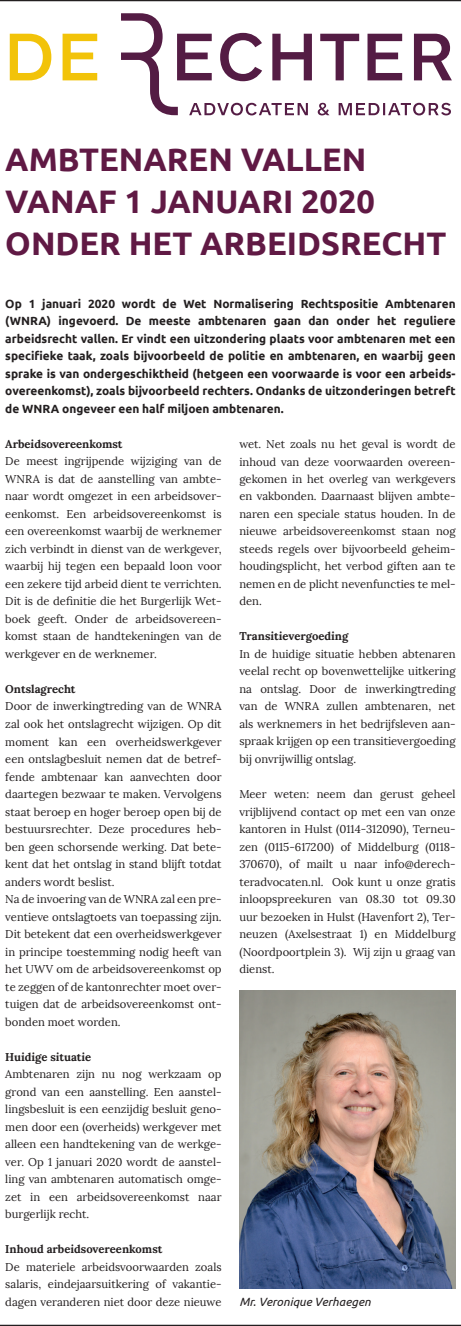
<style>
.page{position:relative;width:461px;height:1326px;background:#fff}
.page>*{position:absolute;margin:0;border:0;box-sizing:border-box;transform-origin:0 0}
.t1{font:700 32.5px/42px "Ubuntu";color:#601944}
.t2{font:700 11.88px/17.5px "Ubuntu";color:#231f20;text-align:justify}
.t3{font:italic 11.88px "Ubuntu";color:#231f20}
.t4{font:11.25px/17.5px "Lora";color:#231f20;text-align:justify}
.t5{font:700 11.25px "Lora";color:#231f20}
</style>
<div class="page">
<hr style="left:0;top:0;width:461px;height:1px;background:#231f20">
<hr style="left:0;top:1324px;width:461px;height:1px;background:#231f20">
<svg style="left:10px;top:34px;width:41px;height:46px"></svg>
<svg style="left:63px;top:34px;width:34px;height:46px"></svg>
<svg style="left:121px;top:13px;width:331px;height:102px"></svg>
<img style="left:239px;top:990px;width:216px;height:298px">
<h1 class="t1" style="left:5px;top:137px;width:442px">AMBTENAREN VALLEN<br>VANAF 1 JANUARI 2020<br>ONDER HET ARBEIDSRECHT</h1>
<p class="t2" style="left:5px;top:294px;width:452px">Op 1 januari 2020 wordt de Wet Normalisering Rechtspositie Ambtenaren (WNRA) ingevoerd. De meeste ambtenaren gaan dan onder het reguliere arbeidsrecht vallen. Er vindt een uitzondering plaats voor ambtenaren met een specifieke taak, zoals bijvoorbeeld de politie en ambtenaren, en waarbij geen sprake is van ondergeschiktheid (hetgeen een voorwaarde is voor een arbeids&shy;overeenkomst), zoals bijvoorbeeld rechters. Ondanks de uitzonderingen betreft de WNRA ongeveer een half miljoen ambtenaren.</p>
<p class="t5" style="left:5px;top:436px;width:119px">Arbeidsovereenkomst</p>
<p class="t4" style="left:5px;top:452px;width:218px">De meest ingrijpende wijziging van de WNRA is dat de aanstelling van ambte&shy;naar wordt omgezet in een arbeidsover&shy;eenkomst. Een arbeidsovereenkomst is een overeenkomst waarbij de werknemer zich verbindt in dienst van de werkgever, waarbij hij tegen een bepaald loon voor een zekere tijd arbeid dient te verrichten.<br>Dit is de definitie die het Burgerlijk Wet&shy;boek geeft. Onder de arbeidsovereen&shy;komst staan de handtekeningen van de werkgever en de werknemer.</p>
<p class="t5" style="left:5px;top:681px;width:72px">Ontslagrecht</p>
<p class="t4" style="left:5px;top:697px;width:218px;text-align:left">Door de inwerkingtreding van de WNRA zal ook het ontslagrecht wijzigen. Op dit moment kan een overheidswerkgever een ontslagbesluit nemen dat de betref&shy;fende ambtenaar kan aanvechten door daartegen bezwaar te maken. Vervolgens staat beroep en hoger beroep open bij de bestuursrechter. Deze procedures heb&shy;ben geen schorsende werking. Dat bete&shy;kent dat het ontslag in stand blijft totdat anders wordt beslist.<br>Na de invoering van de WNRA zal een pre&shy;ventieve ontslagtoets van toepassing zijn.<br>Dit betekent dat een overheidswerkgever in principe toestemming nodig heeft van het UWV om de arbeidsovereenkomst op te zeggen of de kantonrechter moet over&shy;tuigen dat de arbeidsovereenkomst ont&shy;bonden moet worden.</p>
<p class="t5" style="left:5px;top:1049px;width:87px">Huidige situatie</p>
<p class="t4" style="left:5px;top:1065px;width:218px">Ambtenaren zijn nu nog werkzaam op grond van een aanstelling. Een aanstel&shy;lingsbesluit is een eenzijdig besluit geno&shy;men door een (overheids) werkgever met alleen een handtekening van de werkge&shy;ver. Op 1 januari 2020 wordt de aanstel&shy;ling van ambtenaren automatisch omge&shy;zet in een arbeidsovereenkomst naar burgerlijk recht.</p>
<p class="t5" style="left:5px;top:1241px;width:159px">Inhoud arbeidsovereenkomst</p>
<p class="t4" style="left:5px;top:1258px;width:218px">De materiele arbeidsvoorwaarden zoals salaris, eindejaarsuitkering of vakantie&shy;dagen veranderen niet door deze nieuwe</p>
<p class="t4" style="left:239px;top:435px;width:218px">wet. Net zoals nu het geval is wordt de inhoud van deze voorwaarden overeen&shy;gekomen in het overleg van werkgevers en vakbonden. Daarnaast blijven ambte&shy;naren een speciale status houden. In de nieuwe arbeidsovereenkomst staan nog steeds regels over bijvoorbeeld geheim&shy;houdingsplicht, het verbod giften aan te nemen en de plicht nevenfuncties te mel&shy;den.</p>
<p class="t5" style="left:239px;top:629px;width:110px">Transitievergoeding</p>
<p class="t4" style="left:239px;top:645px;width:218px">In de huidige situatie hebben abtenaren veelal recht op bovenwettelijke uitkering na ontslag. Door de inwerkingtreding van de WNRA zullen ambtenaren, net als werknemers in het bedrijfsleven aan&shy;spraak krijgen op een transitievergoeding bij onvrijwillig ontslag.</p>
<p class="t4" style="left:239px;top:785px;width:218px">Meer weten: neem dan gerust geheel vrijblijvend contact op met een van onze kantoren in Hulst (0114-312090), Terneu&shy;zen (0115-617200) of Middelburg (0118- 370670), of mailt u naar info@derech&shy;teradvocaten.nl. Ook kunt u onze gratis inloopspreekuren van 08.30 tot 09.30 uur bezoeken in Hulst (Havenfort 2), Ter&shy;neuzen (Axelsestraat 1) en Middelburg (Noordpoortplein 3). Wij zijn u graag van dienst.</p>
<p class="t3" style="left:239px;top:1294px;width:133px">Mr. Veronique Verhaegen</p>
</div>
